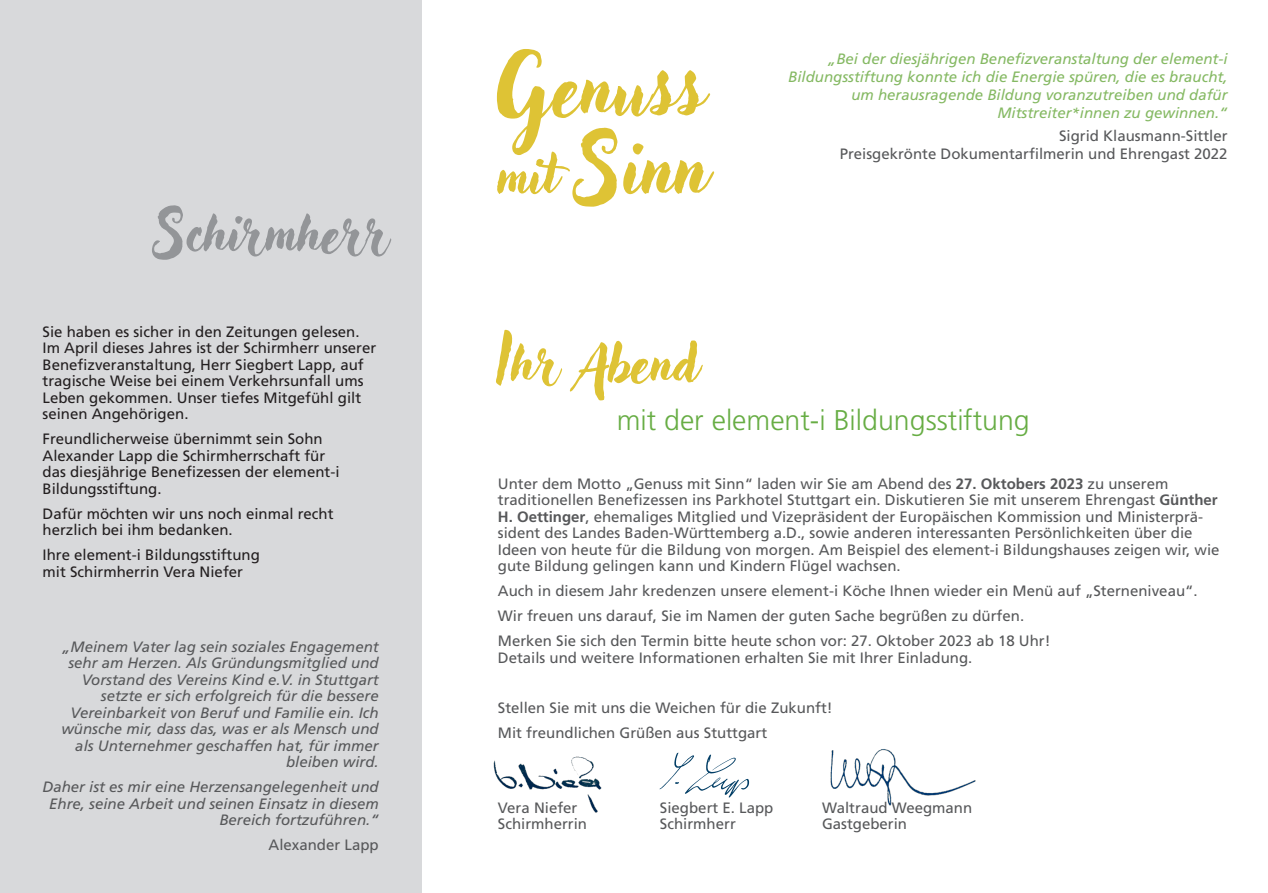
<style>
.page{position:relative;width:1268px;height:893px;background:#fff}
.page>*{position:absolute;margin:0;border:0;box-sizing:border-box;transform-origin:0 0}
.t1{font:78.3px/80.6px "Adlery Pro";color:#dec335}
.t2{font:54px "Adlery Pro";color:#939598}
.t3{font:54px "Adlery Pro";color:#dec335}
.t4{font:300 28.5px "Frutiger LT Pro";color:#67ad44}
.Fließtext{font:15px/16.5px "Frutiger LT Pro";color:#57585a}
.Fließtext-2{font:15px/16.5px "Frutiger LT Pro";color:#231f20}
.Fließtext-3{font:italic 15px/16.5px "Frutiger LT Pro";color:#57585a;text-align:right}
.t5{font:italic 15px/18px "Frutiger LT Pro";color:#85b963;text-align:right}
.s1{font-size:54.3px}
.s2{font-weight:700}
</style>
<div class="page">
<div style="left:0;top:0;width:421px;height:893px;background:#d8d9db"></div>
<img style="left:830px;top:749px;width:146px;height:57px">
<img style="left:493px;top:756px;width:109px;height:57px">
<img style="left:659px;top:752px;width:91px;height:46px">
<p class="t2" style="left:154px;top:201px;width:235px">Schirmherr</p>
<p class="Fließtext-2" style="left:43px;top:323px;width:335px">Sie haben es sicher in den Zeitungen gelesen.<br>Im April dieses Jahres ist der Schirmherr unserer Benefizveranstaltung, Herr Siegbert Lapp, auf tragische Weise bei einem Verkehrsunfall ums Leben gekommen. Unser tiefes Mitgefühl gilt seinen Angehörigen.</p>
<p class="Fließtext-2" style="left:43px;top:431px;width:298px">Freundlicherweise übernimmt sein Sohn Alexander Lapp die Schirmherrschaft für das diesjährige Benefizessen der element-i Bildungsstiftung.</p>
<p class="Fließtext-2" style="left:43px;top:505px;width:292px">Dafür möchten wir uns noch einmal recht herzlich bei ihm bedanken.</p>
<p class="Fließtext-2" style="left:43px;top:547px;width:219px">Ihre element-i Bildungsstiftung mit Schirmherrin Vera Niefer</p>
<p class="Fließtext-3" style="left:61px;top:639px;width:319px">„Meinem Vater lag sein soziales Engagement sehr am Herzen. Als Gründungsmitglied und Vorstand des Vereins Kind e.V. in Stuttgart setzte er sich erfolgreich für die bessere Vereinbarkeit von Beruf und Familie ein. Ich wünsche mir, dass das, was er als Mensch und als Unternehmer geschaffen hat, für immer bleiben wird.</p>
<p class="Fließtext-3" style="left:43px;top:779px;width:337px">Daher ist es mir eine Herzensangelegenheit und<br>Ehre, seine Arbeit und seinen Einsatz in diesem<br>Bereich fortzuführen.“</p>
<p class="Fließtext" style="left:268px;top:837px;width:112px">Alexander Lapp</p>
<p class="t1" style="left:496px;top:46px;width:212px">Genuss <span class="s1">mit</span> Sinn</p>
<p class="t3" style="left:496px;top:331px;width:203px">Ihr Abend</p>
<p class="t5" style="left:788px;top:50px;width:440px">„Bei der diesjährigen Benefizveranstaltung der element-i Bildungsstiftung konnte ich die Energie spüren, die es braucht, um herausragende Bildung voranzutreiben und dafür Mitstreiter*innen zu gewinnen.“</p>
<p class="Fließtext" style="left:1058px;top:127px;width:170px">Sigrid Klausmann-Sittler</p>
<p class="Fließtext" style="left:839px;top:145px;width:389px">Preisgekrönte Dokumentarfilmerin und Ehrengast 2022</p>
<p class="t4" style="left:616px;top:403px;width:414px">mit der element-i Bildungsstiftung</p>
<p class="Fließtext" style="left:497px;top:475px;width:723px">Unter dem Motto „Genuss mit Sinn“ laden wir Sie am Abend des <span class="s2">27. Oktobers 2023</span> zu unserem traditionellen Benefizessen ins Parkhotel Stuttgart ein. Diskutieren Sie mit unserem Ehrengast <span class="s2">Günther H. Oettinger</span>, ehemaliges Mitglied und Vizepräsident der Europäischen Kommission und Ministerprä&shy;sident des Landes Baden-Württemberg a.D., sowie anderen interessanten Persönlichkeiten über die Ideen von heute für die Bildung von morgen. Am Beispiel des element-i Bildungshauses zeigen wir, wie gute Bildung gelingen kann und Kindern Flügel wachsen.</p>
<p class="Fließtext" style="left:497px;top:583px;width:701px">Auch in diesem Jahr kredenzen unsere element-i Köche Ihnen wieder ein Menü auf „Sterneniveau“.</p>
<p class="Fließtext" style="left:497px;top:608px;width:527px">Wir freuen uns darauf, Sie im Namen der guten Sache begrüßen zu dürfen.</p>
<p class="Fließtext" style="left:497px;top:633px;width:554px">Merken Sie sich den Termin bitte heute schon vor: 27. Oktober 2023 ab 18 Uhr!<br>Details und weitere Informationen erhalten Sie mit Ihrer Einladung.</p>
<p class="Fließtext" style="left:497px;top:699px;width:336px">Stellen Sie mit uns die Weichen für die Zukunft!</p>
<p class="Fließtext" style="left:497px;top:724px;width:271px">Mit freundlichen Grüßen aus Stuttgart</p>
<p class="Fließtext" style="left:497px;top:799px;width:81px">Vera Niefer</p>
<p class="Fließtext" style="left:659px;top:799px;width:115px">Siegbert E. Lapp</p>
<p class="Fließtext" style="left:821px;top:799px;width:152px">Waltraud Weegmann</p>
<p class="Fließtext" style="left:497px;top:816px;width:91px">Schirmherrin</p>
<p class="Fließtext" style="left:659px;top:816px;width:77px">Schirmherr</p>
<p class="Fließtext" style="left:821px;top:816px;width:87px">Gastgeberin</p>
</div>
